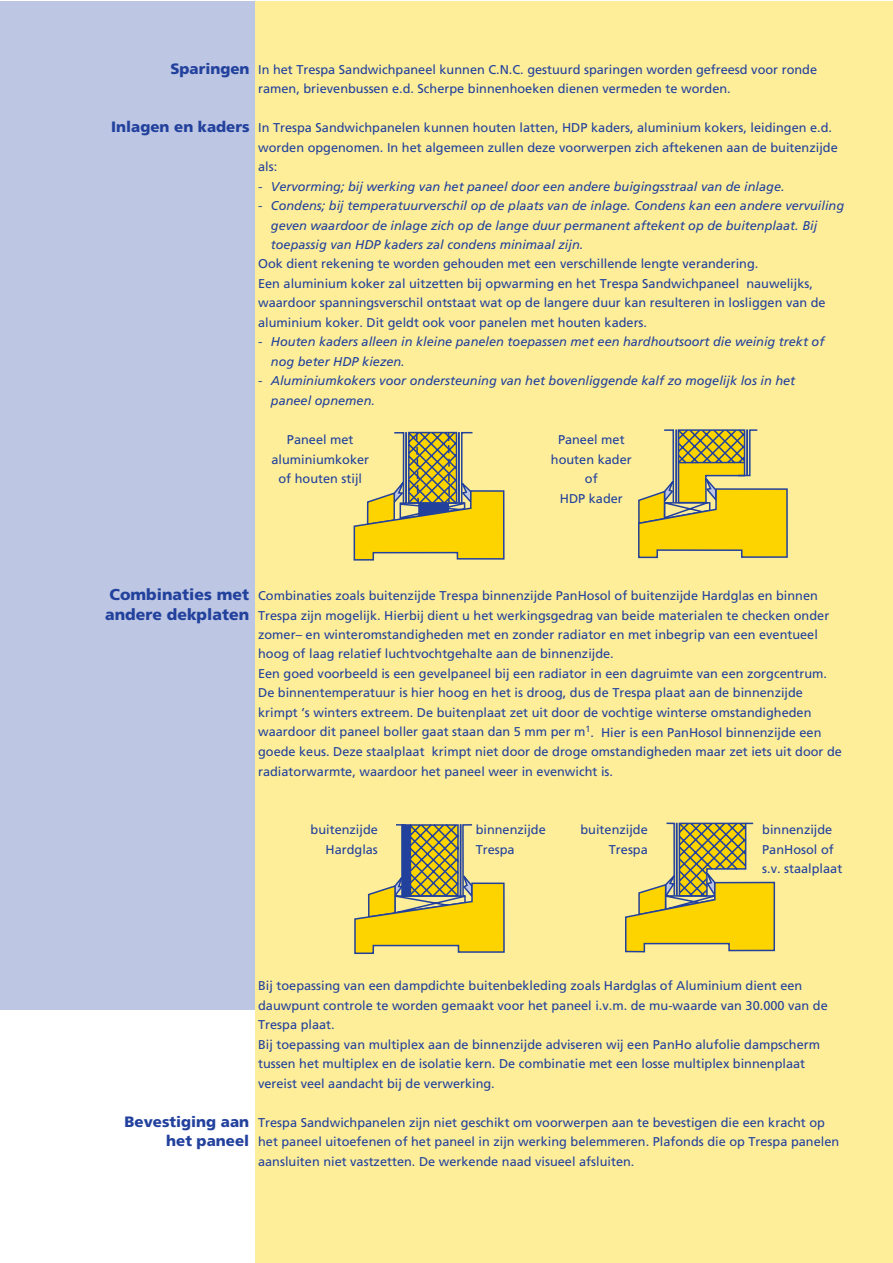
<style>
.page{position:relative;width:893px;height:1263px;background:#fff}
.page>*{position:absolute;margin:0;border:0;box-sizing:border-box;transform-origin:0 0}
.t1{font:900 15.75px/19.5px "Frutiger";color:#22419d}
.t2{font:900 15px/19.5px "Frutiger";color:#22419d;text-align:right}
.t3{font:12.75px/19.5px "Frutiger";color:#22419d}
.t4{font:italic 12.75px/19.5px "Frutiger";color:#22419d}
.s1{font-weight:900;font-size:15px}
</style>
<div class="page">
<div style="left:0;top:1px;width:489px;height:1009px;background:#bdc6e2"></div>
<div style="left:255px;top:1px;width:637px;height:1262px;background:#feee99"></div>
<svg style="left:353px;top:431px;width:152px;height:130px"></svg>
<svg style="left:638px;top:429px;width:150px;height:130px"></svg>
<svg style="left:354px;top:824px;width:151px;height:130px"></svg>
<svg style="left:625px;top:822px;width:151px;height:131px"></svg>
<p class="t3" style="left:170px;top:59px;width:648px;text-align:center"><span class="s1">Sparingen</span> In het Trespa Sandwichpaneel kunnen C.N.C. gestuurd sparingen worden gefreesd voor ronde ramen, brievenbussen e.d. Scherpe binnenhoeken dienen vermeden te worden.</p>
<p class="t3" style="left:258px;top:118px;width:581px;text-indent:-147px"><span class="s1">Inlagen en kaders</span> In Trespa Sandwichpanelen kunnen houten latten, HDP kaders, aluminium kokers, leidingen e.d. worden opgenomen. In het algemeen zullen deze voorwerpen zich aftekenen aan de buitenzijde als:</p>
<p class="t4" style="left:258px;top:176px;width:528px">- Vervorming; bij werking van het paneel door een andere buigingsstraal van de inlage.</p>
<p class="t4" style="left:271px;top:196px;width:575px;text-indent:-13px">- Condens; bij temperatuurverschil op de plaats van de inlage. Condens kan een andere vervuiling geven waardoor de inlage zich op de lange duur permanent aftekent op de buitenplaat. Bij toepassig van HDP kaders zal condens minimaal zijn.</p>
<p class="t3" style="left:258px;top:254px;width:569px">Ook dient rekening te worden gehouden met een verschillende lengte verandering.<br>Een aluminium koker zal uitzetten bij opwarming en het Trespa Sandwichpaneel nauwelijks, waardoor spanningsverschil ontstaat wat op de langere duur kan resulteren in losliggen van de aluminium koker. Dit geldt ook voor panelen met houten kaders.</p>
<p class="t4" style="left:271px;top:332px;width:555px;text-indent:-13px">- Houten kaders alleen in kleine panelen toepassen met een hardhoutsoort die weinig trekt of nog beter HDP kiezen.</p>
<p class="t4" style="left:271px;top:371px;width:526px;text-indent:-13px">- Aluminiumkokers voor ondersteuning van het bovenliggende kalf zo mogelijk los in het paneel opnemen.</p>
<p class="t3" style="left:271px;top:430px;width:99px;text-align:center">Paneel met aluminiumkoker of houten stijl</p>
<p class="t3" style="left:551px;top:430px;width:82px;text-align:center">Paneel met houten kader of<br>HDP kader</p>
<p class="t1" style="left:105px;top:584px;width:146px">Combinaties met andere dekplaten</p>
<p class="t3" style="left:258px;top:586px;width:585px">Combinaties zoals buitenzijde Trespa binnenzijde PanHosol of buitenzijde Hardglas en binnen Trespa zijn mogelijk. Hierbij dient u het werkingsgedrag van beide materialen te checken onder zomer– en winteromstandigheden met en zonder radiator en met inbegrip van een eventueel hoog of laag relatief luchtvochtgehalte aan de binnenzijde.<br>Een goed voorbeeld is een gevelpaneel bij een radiator in een dagruimte van een zorgcentrum.<br>De binnentemperatuur is hier hoog en het is droog, dus de Trespa plaat aan de binnenzijde krimpt ’s winters extreem. De buitenplaat zet uit door de vochtige winterse omstandigheden waardoor dit paneel boller gaat staan dan 5 mm per m<sup>1</sup>. Hier is een PanHosol binnenzijde een goede keus. Deze staalplaat krimpt niet door de droge omstandigheden maar zet iets uit door de radiatorwarmte, waardoor het paneel weer in evenwicht is.</p>
<p class="t3" style="left:311px;top:820px;width:69px;text-align:right">buitenzijde<br>Hardglas</p>
<p class="t3" style="left:580px;top:820px;width:69px;text-align:right">buitenzijde<br>Trespa</p>
<p class="t3" style="left:476px;top:820px;width:72px">binnenzijde<br>Trespa</p>
<p class="t3" style="left:762px;top:820px;width:82px">binnenzijde<br>PanHosol of s.v. staalplaat</p>
<p class="t2" style="left:125px;top:1111px;width:126px">Bevestiging aan het paneel</p>
<p class="t3" style="left:258px;top:976px;width:571px">Bij toepassing van een dampdichte buitenbekleding zoals Hardglas of Aluminium dient een dauwpunt controle te worden gemaakt voor het paneel i.v.m. de mu-waarde van 30.000 van de Trespa plaat.<br>Bij toepassing van multiplex aan de binnenzijde adviseren wij een PanHo alufolie dampscherm tussen het multiplex en de isolatie kern. De combinatie met een losse multiplex binnenplaat vereist veel aandacht bij de verwerking.</p>
<p class="t3" style="left:258px;top:1112px;width:583px">Trespa Sandwichpanelen zijn niet geschikt om voorwerpen aan te bevestigen die een kracht op het paneel uitoefenen of het paneel in zijn werking belemmeren. Plafonds die op Trespa panelen aansluiten niet vastzetten. De werkende naad visueel afsluiten.</p>
</div>
